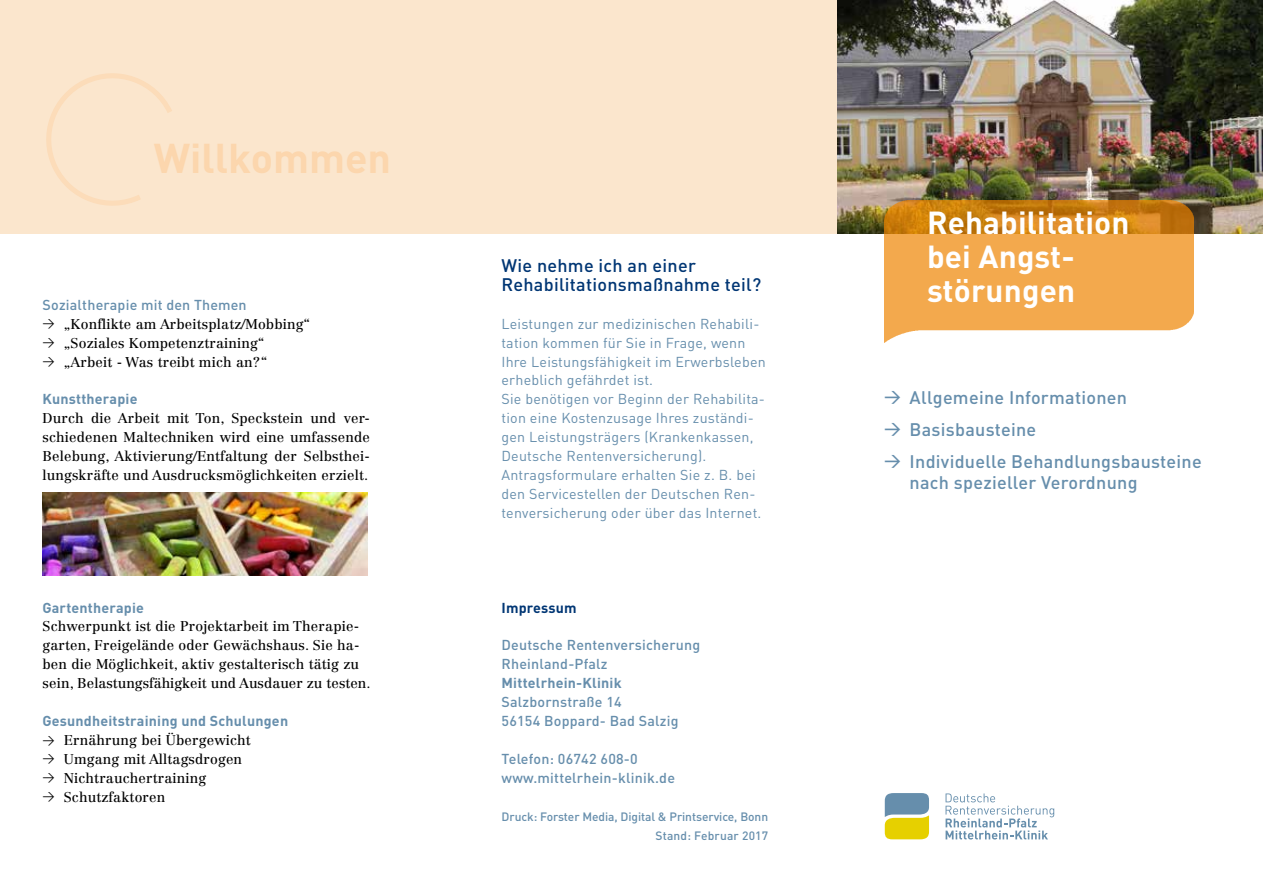
<style>
.page{position:relative;width:1263px;height:893px;background:#fff}
.page>*{position:absolute;margin:0;border:0;box-sizing:border-box;transform-origin:0 0}
.t1{font:700 41.1px "DIN";color:#fcd6ad}
.t2{font:700 31.5px/34px "DIN";letter-spacing:.005em;color:#fff}
.t3{font:500 18px/32px "DIN";letter-spacing:.015em;color:#668eac}
.t4{font:500 18px/18.9px "DIN";letter-spacing:.015em;color:#003674}
.t5{font:14.25px/18.9px "DIN";letter-spacing:.015em;color:#668eac}
.t6{font:500 14.25px/18.9px "DIN";letter-spacing:.015em;color:#668eac}
.t7{font:700 14.25px "DIN";letter-spacing:.015em;color:#668eac}
.t8{font:700 14.25px "DIN";letter-spacing:.015em;color:#003674}
.t9{font:13.95px/18.9px "Centennial LT Std";letter-spacing:.01em;color:#000}
.t10{font:500 12px/18.9px "DIN";letter-spacing:-.005em;color:#668eac;text-align:right}
.s1{font-family:"DIN Regular Alternate";font-size:12px}
.s2{font-family:"DIN Medium Alternate";font-weight:400;font-size:16.5px}
</style>
<div class="page">
<div style="left:0;top:0;width:838px;height:234px;background:#fbe6cd"></div>
<img style="left:838px;top:0;width:425px;height:234px">
<img style="left:885px;top:184px;width:308px;height:159px">
<svg style="left:46px;top:73px;width:126px;height:133px"></svg>
<svg style="left:885px;top:793px;width:44px;height:46px;background:#aeb666"></svg>
<svg style="left:945px;top:793px;width:109px;height:46px"></svg>
<img style="left:43px;top:492px;width:325px;height:83px">
<h1 class="t1" style="left:154px;top:130px;width:239px">Willkommen</h1>
<p class="t6" style="left:43px;top:295px;width:206px">Sozialtherapie mit den Themen</p>
<p class="t9" style="left:43px;top:314px;width:269px"><span class="s1">&gt;</span> „Konflikte am Arbeitsplatz/Mobbing“ <span class="s1">&gt;</span> „Soziales Kompetenztraining“<br><span class="s1">&gt;</span> „Arbeit - Was treibt mich an?“</p>
<p class="t7" style="left:43px;top:390px;width:96px">Kunsttherapie</p>
<p class="t9" style="left:43px;top:409px;width:329px;text-align:justify">Durch die Arbeit mit Ton, Speckstein und ver&shy;schiedenen Maltechniken wird eine umfassende Belebung, Aktivierung/Entfaltung der Selbsthei&shy;lungskräfte und Ausdrucksmöglichkeiten erzielt.</p>
<p class="t7" style="left:43px;top:598px;width:103px">Gartentherapie</p>
<p class="t9" style="left:43px;top:617px;width:329px">Schwerpunkt ist die Projektarbeit im Therapie&shy;garten, Freigelände oder Gewächshaus. Sie ha&shy;ben die Möglichkeit, aktiv gestalterisch tätig zu sein, Belastungsfähigkeit und Ausdauer zu testen.</p>
<p class="t7" style="left:43px;top:711px;width:247px">Gesundheitstraining und Schulungen</p>
<p class="t9" style="left:43px;top:731px;width:210px"><span class="s1">&gt;</span> Ernährung bei Übergewicht <span class="s1">&gt;</span> Umgang mit Alltagsdrogen <span class="s1">&gt;</span> Nichtrauchertraining<br><span class="s1">&gt;</span> Schutzfaktoren</p>
<p class="t4" style="left:501px;top:255px;width:261px">Wie nehme ich an einer<br>Rehabilitationsmaßnahme teil?</p>
<p class="t5" style="left:501px;top:314px;width:266px">Leistungen zur medizinischen Rehabili&shy;tation kommen für Sie in Frage, wenn Ihre Leistungsfähigkeit im Erwerbsleben erheblich gefährdet ist.<br>Sie benötigen vor Beginn der Rehabilita&shy;tion eine Kostenzusage Ihres zuständi&shy;gen Leistungsträgers (Krankenkassen, Deutsche Rentenversicherung).<br>Antragsformulare erhalten Sie z. B. bei den Servicestellen der Deutschen Ren&shy;tenversicherung oder über das Internet.</p>
<p class="t8" style="left:501px;top:598px;width:77px">Impressum</p>
<p class="t6" style="left:501px;top:635px;width:200px">Deutsche Rentenversicherung<br>Rheinland-Pfalz</p>
<p class="t7" style="left:501px;top:674px;width:122px">Mittelrhein-Klinik</p>
<p class="t6" style="left:501px;top:692px;width:179px">Salzbornstraße 14<br>56154 Boppard- Bad Salzig</p>
<p class="t6" style="left:501px;top:749px;width:175px">Telefon: 06742 608-0 www.mittelrhein-klinik.de</p>
<p class="t10" style="left:501px;top:806px;width:268px">Druck: Forster Media, Digital &amp; Printservice, Bonn<br>Stand: Februar 2017</p>
<h2 class="t2" style="left:927px;top:205px;width:204px">Rehabilitation bei Angst&shy;störungen</h2>
<p class="t3" style="left:884px;top:381px;width:319px"><span class="s2">&gt;</span> Allgemeine Informationen<br><span class="s2">&gt;</span> Basisbausteine<br><span class="s2">&gt;</span> Individuelle Behandlungsbausteine</p>
<p class="t3" style="left:909px;top:466px;width:229px">nach spezieller Verordnung</p>
</div>
